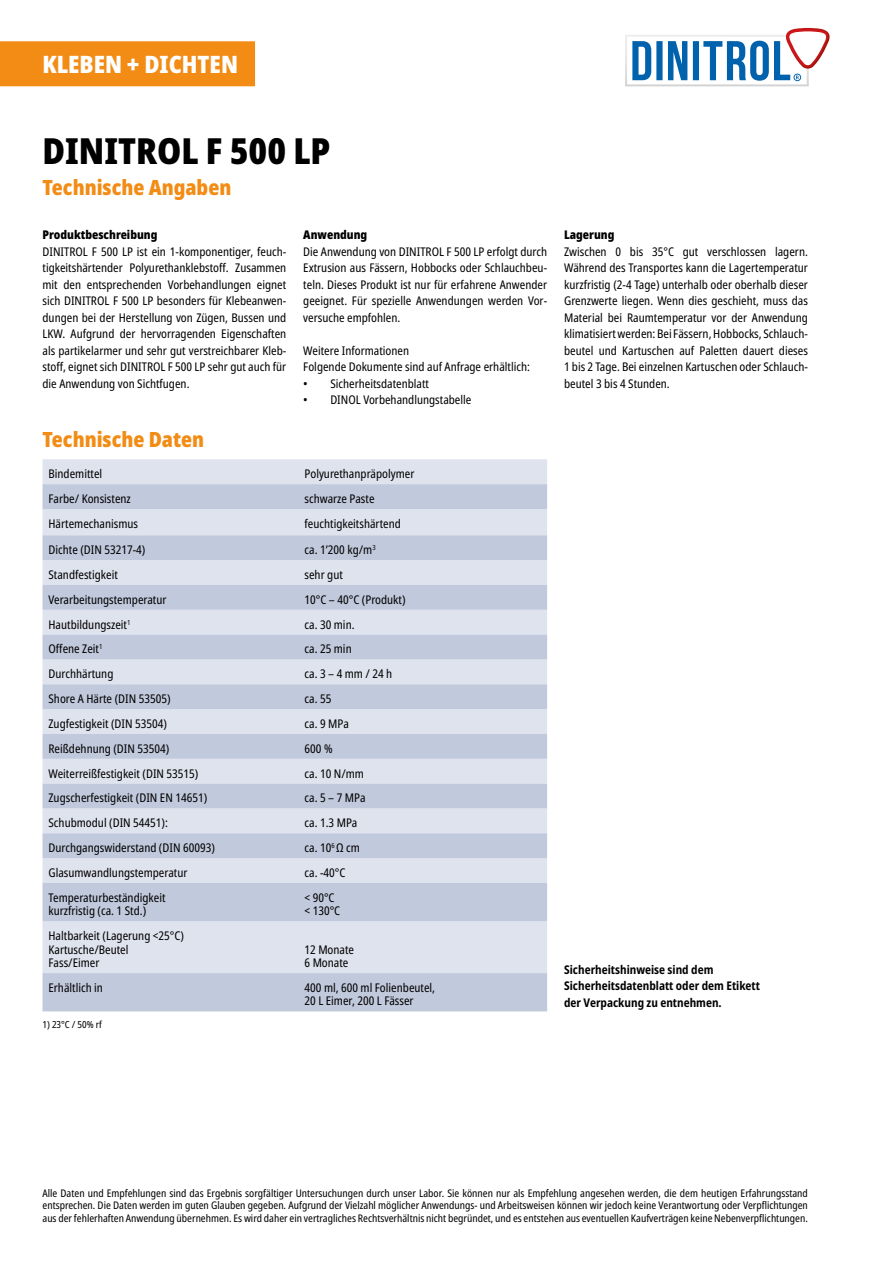
<style>
.page{position:relative;width:893px;height:1263px;background:#fff}
.page>*{position:absolute;margin:0;border:0;box-sizing:border-box;transform-origin:0 0}
.t1{font:900 condensed 36px "Noto Sans";color:#000}
.t2{font:900 condensed 24px "Noto Sans";color:#fff}
.t3{font:900 condensed 21px "Noto Sans";color:#f28c14}
.t4{font:condensed 12px/16.5px "Noto Sans";color:#000}
.t5{font:700 condensed 12px/16.5px "Noto Sans";color:#000}
.t6{font:900 condensed 12px "Noto Sans";color:#000}
.t7{font:condensed 10.5px/12.6px "Noto Sans";color:#000;text-align:justify}
.t8{font:condensed 9.75px "Noto Sans";color:#000}
</style>
<div class="page">
<div style="left:0;top:41px;width:255px;height:45px;background:#f28c14"></div>
<div style="left:625px;top:35px;width:184px;height:51px;background:#e6e6e6"></div>
<div style="left:627px;top:37px;width:180px;height:47px;background:#fff"></div>
<svg style="left:632px;top:28px;width:198px;height:53px"></svg>
<div style="left:43px;top:459px;width:504px;height:25px;background:#dfe3ee"></div>
<svg style="left:43px;top:484px;width:504px;height:527px;background:#cfd5e4"></svg>
<h2 class="t2" style="left:43px;top:46px;width:197px">KLEBEN + DICHTEN</h2>
<h1 class="t1" style="left:43px;top:124px;width:289px">DINITROL F 500 LP</h1>
<h3 class="t3" style="left:43px;top:172px;width:190px">Technische Angaben</h3>
<p class="t6" style="left:43px;top:226px;width:116px">Produktbeschreibung</p>
<p class="t4" style="left:43px;top:243px;width:245px;text-align:justify">DINITROL F 500 LP ist ein 1-komponentiger, feuch&shy;tigkeitshärtender Polyurethanklebstoff. Zusammen mit den entsprechenden Vorbehandlungen eignet sich DINITROL F 500 LP besonders für Klebeanwen&shy;dungen bei der Herstellung von Zügen, Bussen und LKW. Aufgrund der hervorragenden Eigenschaften als partikelarmer und sehr gut verstreichbarer Kleb&shy;stoff, eignet sich DINITROL F 500 LP sehr gut auch für die Anwendung von Sichtfugen.</p>
<p class="t6" style="left:303px;top:226px;width:66px">Anwendung</p>
<p class="t4" style="left:303px;top:243px;width:245px;text-align:justify">Die Anwendung von DINITROL F 500 LP erfolgt durch Extrusion aus Fässern, Hobbocks oder Schlauchbeu&shy;teln. Dieses Produkt ist nur für erfahrene Anwender geeignet. Für spezielle Anwendungen werden Vor&shy;versuche empfohlen.</p>
<p class="t4" style="left:303px;top:342px;width:228px">Weitere Informationen<br>Folgende Dokumente sind auf Anfrage erhältlich:</p>
<p class="t4" style="left:303px;top:375px;width:127px">• Sicherheitsdatenblatt</p>
<p class="t4" style="left:303px;top:392px;width:170px">• DINOL Vorbehandlungstabelle</p>
<h3 class="t3" style="left:43px;top:423px;width:163px">Technische Daten</h3>
<p class="t4" style="left:49px;top:466px;width:55px">Bindemittel</p>
<p class="t4" style="left:304px;top:466px;width:111px">Polyurethanpräpolymer</p>
<p class="t4" style="left:49px;top:491px;width:84px">Farbe/ Konsistenz</p>
<p class="t4" style="left:304px;top:491px;width:72px">schwarze Paste</p>
<p class="t4" style="left:49px;top:515px;width:91px">Härtemechanismus</p>
<p class="t4" style="left:304px;top:515px;width:98px">feuchtigkeitshärtend</p>
<p class="t4" style="left:49px;top:542px;width:98px">Dichte (DIN 53217-4)</p>
<p class="t4" style="left:304px;top:542px;width:73px">ca. 1’200 kg/m<sup>3</sup></p>
<p class="t4" style="left:49px;top:567px;width:71px">Standfestigkeit</p>
<p class="t4" style="left:304px;top:567px;width:40px">sehr gut</p>
<p class="t4" style="left:49px;top:591px;width:120px">Verarbeitungstemperatur</p>
<p class="t4" style="left:304px;top:591px;width:103px">10°C – 40°C (Produkt)</p>
<p class="t4" style="left:49px;top:616px;width:83px">Hautbildungszeit<sup>1</sup></p>
<p class="t4" style="left:304px;top:616px;width:52px">ca. 30 min.</p>
<p class="t4" style="left:49px;top:641px;width:55px">Offene Zeit<sup>1</sup></p>
<p class="t4" style="left:304px;top:641px;width:49px">ca. 25 min</p>
<p class="t4" style="left:49px;top:666px;width:66px">Durchhärtung</p>
<p class="t4" style="left:304px;top:666px;width:89px">ca. 3 – 4 mm / 24 h</p>
<p class="t4" style="left:49px;top:691px;width:124px">Shore A Härte (DIN 53505)</p>
<p class="t4" style="left:304px;top:691px;width:28px">ca. 55</p>
<p class="t4" style="left:49px;top:716px;width:120px">Zugfestigkeit (DIN 53504)</p>
<p class="t4" style="left:304px;top:716px;width:46px">ca. 9 MPa</p>
<p class="t4" style="left:49px;top:740px;width:122px">Reißdehnung (DIN 53504)</p>
<p class="t4" style="left:304px;top:740px;width:30px">600 %</p>
<p class="t4" style="left:49px;top:765px;width:151px">Weiterreißfestigkeit (DIN 53515)</p>
<p class="t4" style="left:304px;top:765px;width:61px">ca. 10 N/mm</p>
<p class="t4" style="left:49px;top:790px;width:160px">Zugscherfestigkeit (DIN EN 14651)</p>
<p class="t4" style="left:304px;top:790px;width:63px">ca. 5 – 7 MPa</p>
<p class="t4" style="left:49px;top:815px;width:121px">Schubmodul (DIN 54451):</p>
<p class="t4" style="left:304px;top:815px;width:54px">ca. 1.3 MPa</p>
<p class="t4" style="left:49px;top:840px;width:168px">Durchgangswiderstand (DIN 60093)</p>
<p class="t4" style="left:304px;top:840px;width:57px">ca. 10<sup>6</sup> Ω cm</p>
<p class="t4" style="left:49px;top:865px;width:140px">Glasumwandlungstemperatur</p>
<p class="t4" style="left:304px;top:865px;width:42px">ca. -40°C</p>
<p class="t4" style="left:49px;top:891px;width:119px;line-height:13.5px">Temperaturbeständigkeit kurzfristig (ca. 1 Std.)</p>
<p class="t4" style="left:304px;top:891px;width:37px;line-height:13.5px">&lt; 90°C &lt; 130°C</p>
<p class="t4" style="left:49px;top:929px;width:137px;line-height:13.5px">Haltbarkeit (Lagerung &lt;25°C)<br>Kartusche/Beutel<br>Fass/Eimer</p>
<p class="t4" style="left:304px;top:943px;width:51px;line-height:13.5px">12 Monate<br>6 Monate</p>
<p class="t4" style="left:49px;top:980px;width:56px">Erhältlich in</p>
<p class="t4" style="left:304px;top:981px;width:132px;line-height:13.5px">400 ml, 600 ml Folienbeutel,<br>20 L Eimer, 200 L Fässer</p>
<p class="t8" style="left:43px;top:1018px;width:61px">1) 23°C / 50% rf</p>
<p class="t6" style="left:564px;top:226px;width:52px">Lagerung</p>
<p class="t4" style="left:564px;top:243px;width:245px;text-align:justify">Zwischen 0 bis 35°C gut verschlossen lagern.<br>Während des Transportes kann die Lagertemperatur kurzfristig (2-4 Tage) unterhalb oder oberhalb dieser Grenzwerte liegen. Wenn dies geschieht, muss das Material bei Raumtemperatur vor der Anwendung klimatisiert werden: Bei Fässern, Hobbocks, Schlauch&shy;beutel und Kartuschen auf Paletten dauert dieses 1 bis 2 Tage. Bei einzelnen Kartuschen oder Schlauch&shy;beutel 3 bis 4 Stunden.</p>
<p class="t5" style="left:564px;top:961px;width:197px">Sicherheitshinweise sind dem<br>Sicherheitsdatenblatt oder dem Etikett der Verpackung zu entnehmen.</p>
<p class="t7" style="left:43px;top:1187px;width:767px">Alle Daten und Empfehlungen sind das Ergebnis sorgfältiger Untersuchungen durch unser Labor. Sie können nur als Empfehlung angesehen werden, die dem heutigen Erfahrungsstand entsprechen. Die Daten werden im guten Glauben gegeben. Aufgrund der Vielzahl möglicher Anwendungs- und Arbeitsweisen können wir jedoch keine Verantwortung oder Verpflichtungen aus der fehlerhaften Anwendung übernehmen. Es wird daher ein vertragliches Rechtsverhältnis nicht begründet, und es entstehen aus eventuellen Kaufverträgen keine Nebenverpflichtungen.</p>
</div>
